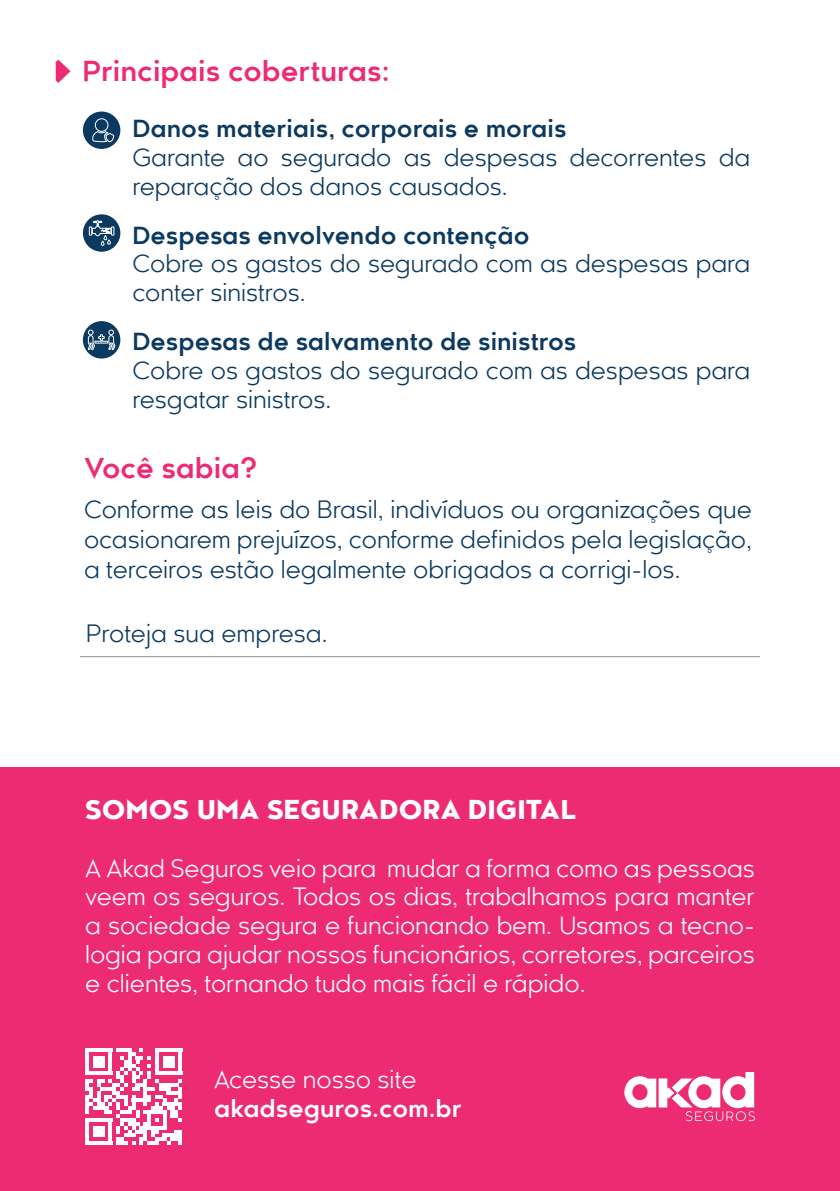
<style>
.page{position:relative;width:840px;height:1191px;background:#fff}
.page>*{position:absolute;margin:0;border:0;box-sizing:border-box;transform-origin:0 0}
.t1{font:700 28px "Kessel 105 Text";color:#ed2b72}
.t2{font:800 26px "Kessel 105 Text";color:#fff}
.t3{font:24px/28.8px "Kessel 105 Text";color:#0b395f}
.t4{font:24px/28.8px "Kessel 105 Text";color:#fff;text-align:justify}
.t5{font:700 24px "Kessel 105 Text";color:#0b395f}
.t6{font:700 24px "Kessel 105 Text";color:#fff}
</style>
<div class="page">
<div style="left:0;top:767px;width:839px;height:424px;background:#ed2b72"></div>
<svg style="left:624px;top:1072px;width:130px;height:49px"></svg>
<hr style="left:80px;top:656px;width:679px;height:1px;background:#878c8f">
<svg style="left:56px;top:60px;width:14px;height:23px"></svg>
<svg style="left:85px;top:1048px;width:97px;height:97px"></svg>
<div style="left:83px;top:111px;width:37px;height:38px;background:#0b395f;border-radius:50%"></div>
<div style="left:95px;top:118px;width:13px;height:14px;border:1px solid #fff;border-radius:50%"></div>
<svg style="left:92px;top:131px;width:22px;height:12px"></svg>
<div style="left:83px;top:214px;width:37px;height:38px;background:#0b395f;border-radius:50%"></div>
<svg style="left:88px;top:220px;width:27px;height:27px"></svg>
<div style="left:83px;top:321px;width:37px;height:37px;background:#0b395f;border-radius:50%"></div>
<svg style="left:87px;top:330px;width:29px;height:22px"></svg>
<p class="t1" style="left:82px;top:55px;width:308px">Principais coberturas:</p>
<p class="t5" style="left:132px;top:115px;width:435px">Danos materiais, corporais e morais</p>
<p class="t3" style="left:132px;top:144px;width:619px">Garante ao segurado as despesas decorrentes da reparação dos danos causados.</p>
<p class="t5" style="left:132px;top:221px;width:398px">Despesas envolvendo contenção</p>
<p class="t3" style="left:132px;top:250px;width:619px">Cobre os gastos do segurado com as despesas para conter sinistros.</p>
<p class="t5" style="left:132px;top:328px;width:445px">Despesas de salvamento de sinistros</p>
<p class="t3" style="left:132px;top:357px;width:619px">Cobre os gastos do segurado com as despesas para resgatar sinistros.</p>
<p class="t1" style="left:84px;top:452px;width:175px">Você sabia?</p>
<p class="t3" style="left:84px;top:495px;width:669px;line-height:30px;text-align:justify">Conforme as leis do Brasil, indivíduos ou organizações que ocasionarem prejuízos, conforme definidos pela legislação, a terceiros estão legalmente obrigados a corrigi-los.</p>
<p class="t3" style="left:86px;top:619px;width:243px">Proteja sua empresa.</p>
<p class="t2" style="left:85px;top:794px;width:492px">SOMOS UMA SEGURADORA DIGITAL</p>
<p class="t4" style="left:85px;top:854px;width:671px">A Akad Seguros veio para mudar a forma como as pessoas veem os seguros. Todos os dias, trabalhamos para manter a sociedade segura e funcionando bem. Usamos a tecno&shy;logia para ajudar nossos funcionários, corretores, parceiros e clientes, tornando tudo mais fácil e rápido.</p>
<p class="t4" style="left:214px;top:1066px;width:204px">Acesse nosso site</p>
<p class="t6" style="left:214px;top:1094px;width:249px">akadseguros.com.br</p>
</div>
